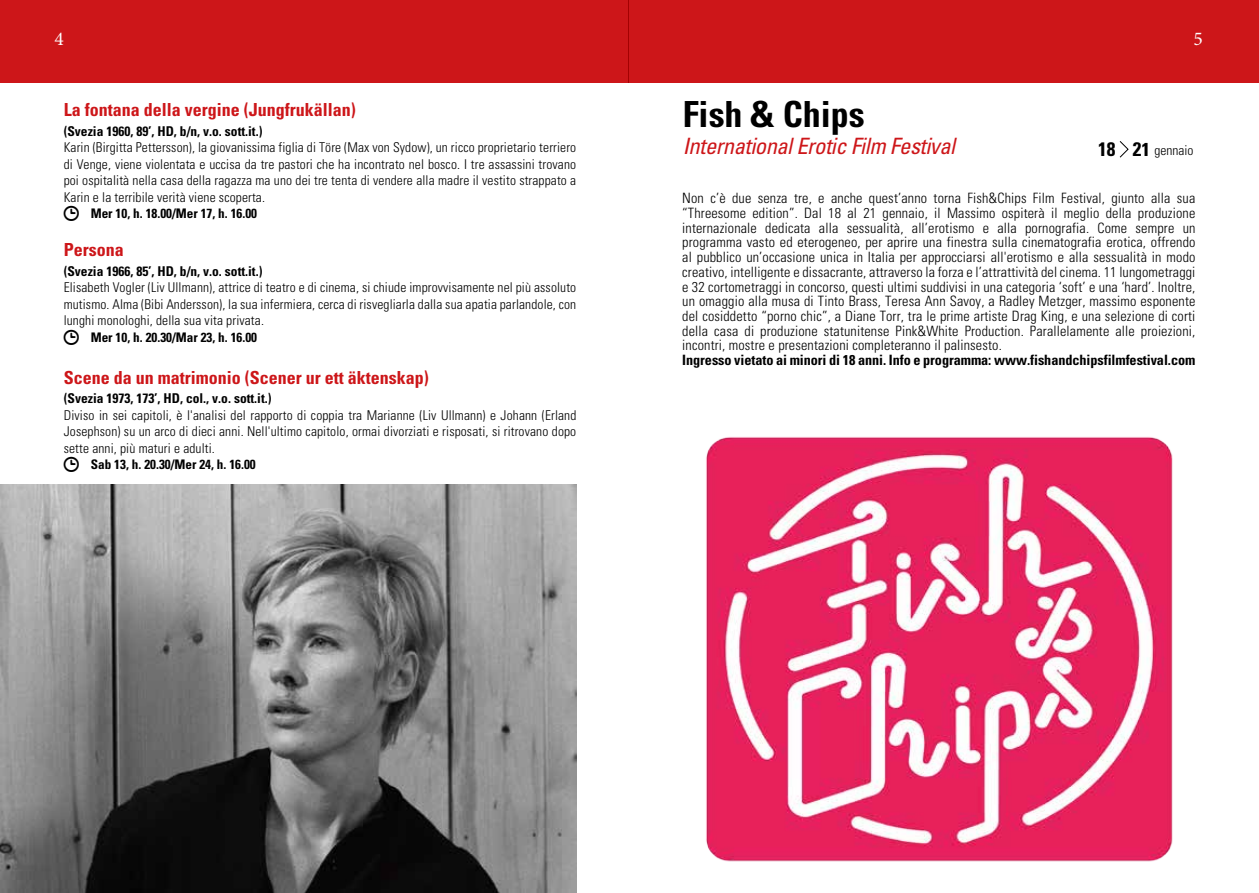
<style>
.page{position:relative;width:1259px;height:893px;background:#fff}
.page>*{position:absolute;margin:0;border:0;box-sizing:border-box;transform-origin:0 0}
.t1{font:700 condensed 36px "Univers";color:#000}
.t2{font:italic condensed 22.5px "Univers";letter-spacing:-.02em;color:#cd1619}
.t3{font:19.5px "Minion Pro";color:#fff}
.t4{font:700 condensed 18px "Univers";color:#cd1619}
.t5{font:300 condensed 14.25px/14.7px "Univers";letter-spacing:.01em;color:#000;text-align:justify}
.t6{font:700 condensed 14.25px "Univers";letter-spacing:-.005em;color:#000}
.t7{font:300 condensed 13.5px/16.5px "Univers";letter-spacing:.01em;color:#000;text-align:justify}
.t8{font:700 condensed 13.5px "Univers";color:#000}
.t9{font:700 condensed 13.2px "Univers";color:#000}
.s1{font-weight:700;font-size:19.5px}
.s2{font-weight:700;font-size:18.75px}
</style>
<div class="page">
<div style="left:628px;top:0;width:631px;height:83px;background:#cd1619"></div>
<svg style="left:1119px;top:141px;width:10px;height:17px"></svg>
<div style="left:0;top:0;width:628px;height:83px;background:#cd1619"></div>
<img style="left:0;top:484px;width:576px;height:409px">
<img style="left:706px;top:437px;width:467px;height:425px">
<h3 class="t3" style="left:54px;top:26px;width:11px">4</h3>
<h3 class="t3" style="left:1193px;top:26px;width:11px">5</h3>
<p class="t4" style="left:64px;top:99px;width:293px">La fontana della vergine (Jungfrukällan)</p>
<p class="t8" style="left:64px;top:123px;width:200px">(Svezia 1960, 89’, HD, b/n, v.o. sott.it.)</p>
<p class="t7" style="left:64px;top:139px;width:514px">Karin (Birgitta Pettersson), la giovanissima figlia di Töre (Max von Sydow), un ricco proprietario terriero di Venge, viene violentata e uccisa da tre pastori che ha incontrato nel bosco. I tre assassini trovano poi ospitalità nella casa della ragazza ma uno dei tre tenta di vendere alla madre il vestito strappato a Karin e la terribile verità viene scoperta.</p>
<p class="t9" style="left:91px;top:206px;width:168px">Mer 10, h. 18.00/Mer 17, h. 16.00</p>
<p class="t4" style="left:64px;top:239px;width:61px">Persona</p>
<p class="t8" style="left:64px;top:263px;width:200px">(Svezia 1966, 85’, HD, b/n, v.o. sott.it.)</p>
<p class="t7" style="left:64px;top:279px;width:514px">Elisabeth Vogler (Liv Ullmann), attrice di teatro e di cinema, si chiude improvvisamente nel più assoluto mutismo. Alma (Bibi Andersson), la sua infermiera, cerca di risvegliarla dalla sua apatia parlandole, con lunghi monologhi, della sua vita privata.</p>
<p class="t9" style="left:91px;top:329px;width:168px">Mer 10, h. 20.30/Mar 23, h. 16.00</p>
<p class="t4" style="left:64px;top:366px;width:366px">Scene da un matrimonio (Scener ur ett äktenskap)</p>
<p class="t8" style="left:64px;top:390px;width:209px">(Svezia 1973, 173’, HD, col., v.o. sott.it.)</p>
<p class="t7" style="left:64px;top:407px;width:514px">Diviso in sei capitoli, è l'analisi del rapporto di coppia tra Marianne (Liv Ullmann) e Johann (Erland Josephson) su un arco di dieci anni. Nell'ultimo capitolo, ormai divorziati e risposati, si ritrovano dopo sette anni, più maturi e adulti.</p>
<p class="t9" style="left:91px;top:456px;width:166px">Sab 13, h. 20.30/Mer 24, h. 16.00</p>
<h1 class="t1" style="left:682px;top:92px;width:183px">Fish &amp; Chips</h1>
<h2 class="t2" style="left:682px;top:132px;width:274px">International Erotic Film Festival</h2>
<p class="t7" style="left:1098px;top:142px;width:97px"><span class="s1">18 2</span><span class="s2">1</span> gennaio</p>
<p class="t5" style="left:682px;top:191px;width:515px">Non c’è due senza tre, e anche quest’anno torna Fish&amp;Chips Film Festival, giunto alla sua “Threesome edition”. Dal 18 al 21 gennaio, il Massimo ospiterà il meglio della produzione internazionale dedicata alla sessualità, all’erotismo e alla pornografia. Come sempre un programma vasto ed eterogeneo, per aprire una finestra sulla cinematografia erotica, offrendo al pubblico un’occasione unica in Italia per approcciarsi all'erotismo e alla sessualità in modo creativo, intelligente e dissacrante, attraverso la forza e l’attrattività del cinema. 11 lungometraggi e 32 cortometraggi in concorso, questi ultimi suddivisi in una categoria ‘soft’ e una ‘hard’. Inoltre, un omaggio alla musa di Tinto Brass, Teresa Ann Savoy, a Radley Metzger, massimo esponente del cosiddetto “porno chic”, a Diane Torr, tra le prime artiste Drag King, e una selezione di corti della casa di produzione statunitense Pink&amp;White Production. Parallelamente alle proiezioni, incontri, mostre e presentazioni completeranno il palinsesto.</p>
<p class="t6" style="left:682px;top:351px;width:514px">Ingresso vietato ai minori di 18 anni. Info e programma: www.fishandchipsfilmfestival.com</p>
</div>
